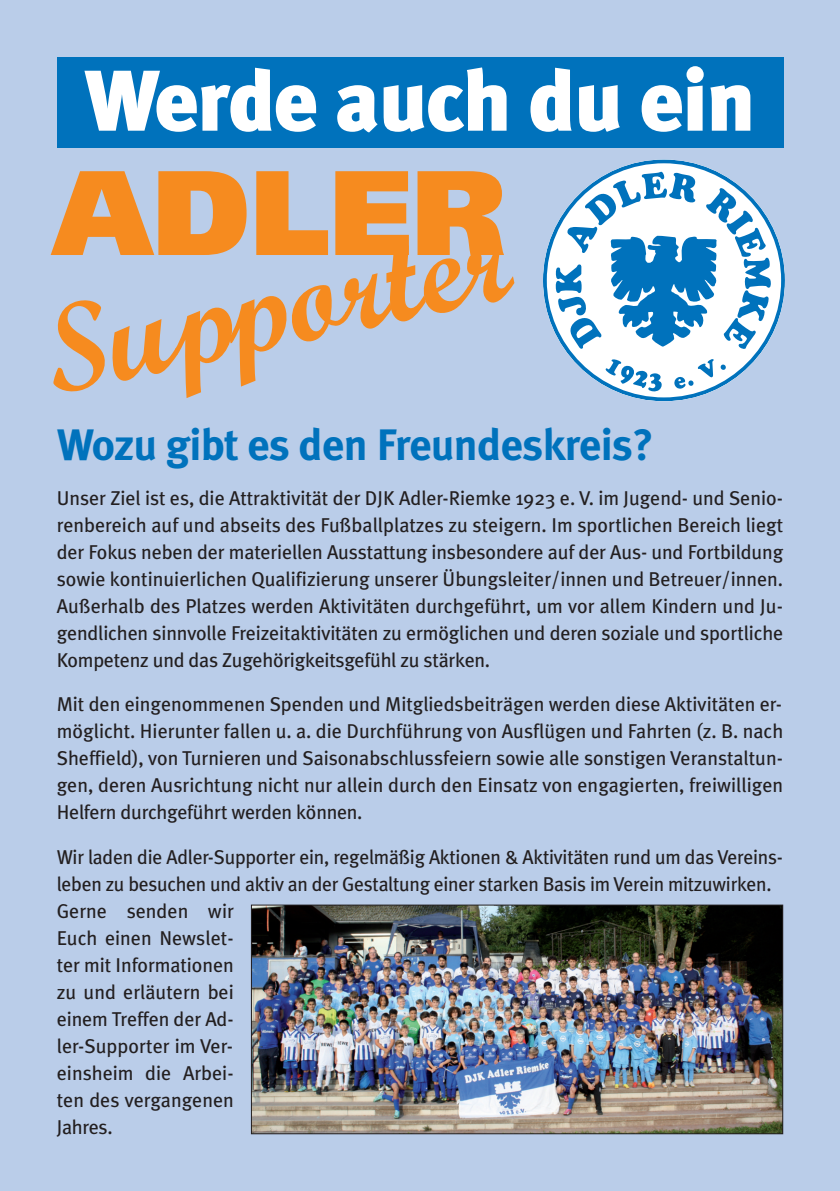
<style>
.page{position:relative;width:840px;height:1191px;background:#fff}
.page>*{position:absolute;margin:0;border:0;box-sizing:border-box;transform-origin:0 0}
.t1{font:700 124px "Script";color:#f68b1f}
.t2{font:900 120px "Frutiger";color:#f68b1f}
.t3{font:900 86px "Meta Plus";letter-spacing:-.015em;color:#fff}
.t4{font:700 44px "Meta Plus";letter-spacing:-.015em;color:#0072bc}
.t5{font:20px/27px "Meta Plus";letter-spacing:-.015em;color:#231f20;text-align:justify}
</style>
<div class="page">
<div style="left:0;top:0;width:839px;height:1191px;background:#bacde9"></div>
<div style="left:57px;top:57px;width:725px;height:90px;background:#0072bc"></div>
<svg style="left:542px;top:159px;width:242px;height:242px;fill:#fff"></svg>
<svg style="left:555px;top:172px;width:215px;height:178px"></svg>
<svg style="left:673px;top:359px;width:40px;height:30px"></svg>
<svg style="left:719px;top:364px;width:6px;height:6px"></svg>
<svg style="left:604px;top:358px;width:57px;height:34px"></svg>
<img style="left:253px;top:906px;width:527px;height:226px">
<div style="left:251px;top:904px;width:531px;height:230px;border:1px solid #231f20"></div>
<h3 class="t3" style="left:84px;top:51px;width:672px">Werde auch du ein</h3>
<h2 class="t2" style="left:52px;top:165px;width:455px">ADLER</h2>
<h1 class="t1" style="left:35px;top:310px;width:474px;rotate:-12deg">Supporter</h1>
<h3 class="t4" style="left:57px;top:419px;width:598px">Wozu gibt es den Freundeskreis?</h3>
<p class="t5" style="left:57px;top:484px;width:727px">Unser Ziel ist es, die Attraktivität der DJK Adler-Riemke 1923 e. V. im Jugend- und Senio&shy;renbereich auf und abseits des Fußballplatzes zu steigern. Im sportlichen Bereich liegt der Fokus neben der materiellen Ausstattung insbesondere auf der Aus- und Fortbildung sowie kontinuierlichen Qualifizierung unserer Übungsleiter/innen und Betreuer/innen.<br>Außerhalb des Platzes werden Aktivitäten durchgeführt, um vor allem Kindern und Ju&shy;gendlichen sinnvolle Freizeitaktivitäten zu ermöglichen und deren soziale und sportliche Kompetenz und das Zugehörigkeitsgefühl zu stärken.</p>
<p class="t5" style="left:57px;top:691px;width:727px">Mit den eingenommenen Spenden und Mitgliedsbeiträgen werden diese Aktivitäten er&shy;möglicht. Hierunter fallen u. a. die Durchführung von Ausflügen und Fahrten (z. B. nach Sheffield), von Turnieren und Saisonabschlussfeiern sowie alle sonstigen Veranstaltun&shy;gen, deren Ausrichtung nicht nur allein durch den Einsatz von engagierten, freiwilligen Helfern durchgeführt werden können.</p>
<p class="t5" style="left:57px;top:843px;width:727px;text-align:left">Wir laden die Adler-Supporter ein, regelmäßig Aktionen &amp; Aktivitäten rund um das Vereins&shy;leben zu besuchen und aktiv an der Gestaltung einer starken Basis im Verein mitzuwirken.<br>Gerne senden wir<br>Euch einen Newslet-<br>ter mit Informationen<br>zu und erläutern bei<br>einem Treffen der Ad-<br>ler-Supporter im Ver-<br>einsheim die Arbei-<br>ten des vergangenen<br>Jahres.</p>
</div>
